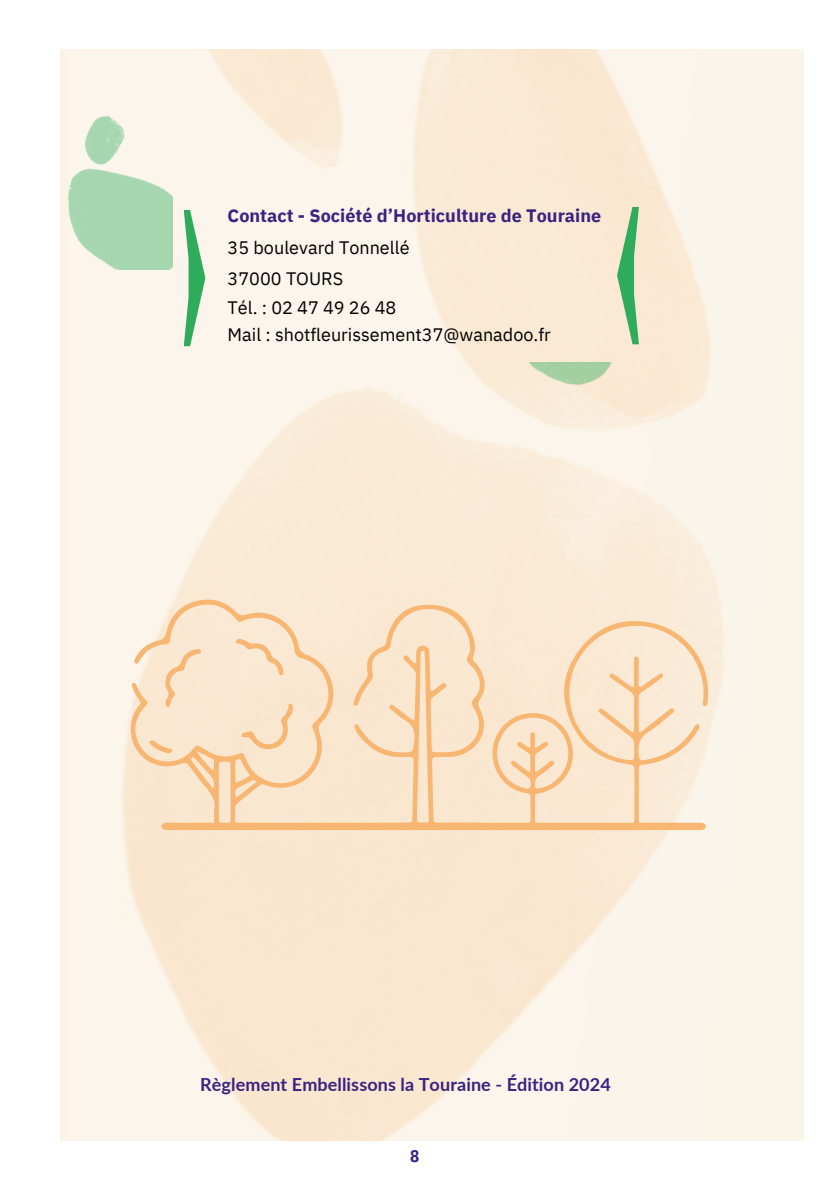
<style>
.page{position:relative;width:839px;height:1191px;background:#fff}
.page>*{position:absolute;margin:0;border:0;box-sizing:border-box;transform-origin:0 0}
.t1{font:18px "IBM Plex Sans";color:#000}
.t2{font:700 18px "Lato";letter-spacing:.005em;color:#3a2282}
.t3{font:700 18px "IBM Plex Sans";color:#3a2282}
.t4{font:700 17px "IBM Plex Sans Cond";color:#3a2282}
</style>
<div class="page">
<svg style="left:705px;top:616px;width:6px;height:213px"></svg>
<svg style="left:128px;top:597px;width:214px;height:231px;background:#fae6cf"></svg>
<svg style="left:149px;top:599px;width:556px;height:231px;background:#f9e0c4"></svg>
<img style="left:60px;top:83px;width:113px;height:186px">
<svg style="left:184px;top:210px;width:21px;height:136px;background:#91cea0"></svg>
<svg style="left:617px;top:207px;width:22px;height:137px;background:#94c996"></svg>
<img style="left:503px;top:363px;width:114px;height:70px">
<p class="t3" style="left:227px;top:204px;width:375px">Contact - Société d’Horticulture de Touraine</p>
<p class="t1" style="left:227px;top:235px;width:183px">35 boulevard Tonnellé</p>
<p class="t1" style="left:227px;top:267px;width:117px">37000 TOURS</p>
<p class="t1" style="left:227px;top:295px;width:170px">Tél. : 02 47 49 26 48</p>
<p class="t1" style="left:227px;top:322px;width:325px">Mail : shotfleurissement37@wanadoo.fr</p>
<p class="t2" style="left:200px;top:1074px;width:412px">Règlement Embellissons la Touraine - Édition 2024</p>
<p class="t4" style="left:410px;top:1145px;width:11px">8</p>
</div>
